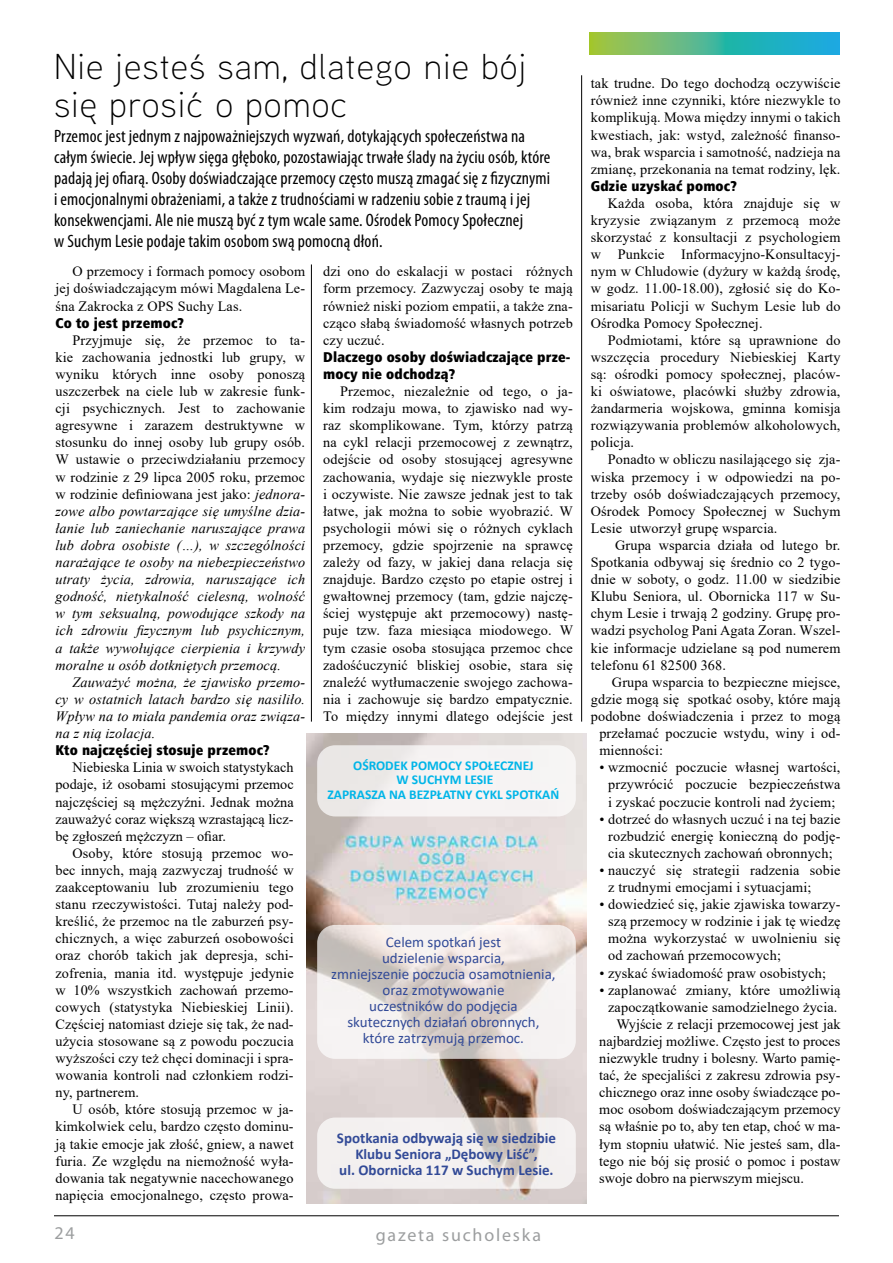
<style>
.page{position:relative;width:893px;height:1263px;background:#fff}
.page>*{position:absolute;margin:0;border:0;box-sizing:border-box;transform-origin:0 0}
.t1{font:300 36px/37.5px "Aaux Next";letter-spacing:.03em;color:#000}
.t2{font:condensed 18px/21px "Myriad Pro";letter-spacing:.01em;color:#000}
.t3{font:18px "Myriad Pro";letter-spacing:.1em;color:#9c9e9f}
.t4{font:15px/16px "Calibri";color:#324a97;text-align:center}
.t5{font:700 15px/16px "Calibri";color:#324a97;text-align:center}
.t6{font:14.25px/17.1px "Times New Roman";letter-spacing:.01em;color:#000;text-align:justify}
.t7{font:italic 14.25px/17.1px "Times New Roman";letter-spacing:.01em;color:#000;text-align:justify}
.t8{font:14.25px/17.1px "Humnst 777 X Blk Cn EU";letter-spacing:.01em;color:#000}
.t9{font:700 13.5px/14.4px "Calibri";color:#00b5e8;text-align:center}
.s1{font-style:normal}
</style>
<div class="page">
<hr style="left:54px;top:1215px;width:785px;height:1px;background:#000">
<svg style="left:589px;top:32px;width:250px;height:22px;background:#4db697"></svg>
<img style="left:306px;top:734px;width:281px;height:469px">
<hr style="left:581px;top:75px;width:1px;height:647px;background:#000">
<hr style="left:311px;top:264px;width:1px;height:458px;background:#000">
<div style="left:317px;top:745px;width:259px;height:71px;background:linear-gradient(to right,#ece8e7,#faf7f8);border-radius:18px"></div>
<svg style="left:317px;top:1117px;width:259px;height:72px;fill:#f3f0ef"></svg>
<svg style="left:317px;top:925px;width:259px;height:134px"></svg>
<h1 class="t1" style="left:54px;top:46px;width:474px">Nie jesteś sam, dlatego nie bój się prosić o pomoc</h1>
<p class="t2" style="left:54px;top:125px;width:498px">Przemoc jest jednym z najpoważniejszych wyzwań, dotykających społeczeństwa na całym świecie. Jej wpływ sięga głęboko, pozostawiając trwałe ślady na życiu osób, które padają jej ofiarą. Osoby doświadczające przemocy często muszą zmagać się z fizycznymi i emocjonalnymi obrażeniami, a także z trudnościami w radzeniu sobie z traumą i jej konsekwencjami. Ale nie muszą być z tym wcale same. Ośrodek Pomocy Społecznej<br>w Suchym Lesie podaje takim osobom swą pomocną dłoń.</p>
<p class="t6" style="left:55px;top:263px;width:251px;text-indent:17px">O przemocy i formach pomocy osobom jej doświadczającym mówi Magdalena Le&shy;śna Zakrocka z OPS Suchy Las.</p>
<p class="t8" style="left:55px;top:314px;width:130px">Co to jest przemoc?</p>
<p class="t7" style="left:55px;top:331px;width:251px;text-indent:17px"><span class="s1">Przyjmuje się, że przemoc to ta&shy;kie zachowania jednostki lub grupy, w wyniku których inne osoby ponoszą uszczerbek na ciele lub w zakresie funk&shy;cji psychicznych. Jest to zachowanie agresywne i zarazem destruktywne w stosunku do innej osoby lub grupy osób.<br>W ustawie o przeciwdziałaniu przemocy w rodzinie z 29 lipca 2005 roku, przemoc w rodzinie definiowana jest jako:</span> jednora&shy;zowe albo powtarzające się umyślne dzia&shy;łanie lub zaniechanie naruszające prawa lub dobra osobiste (…), w szczególności narażające te osoby na niebezpieczeństwo utraty życia, zdrowia, naruszające ich godność, nietykalność cielesną, wolność w tym seksualną, powodujące szkody na ich zdrowiu fizycznym lub psychicznym, a także wywołujące cierpienia i krzywdy moralne u osób dotkniętych przemocą.</p>
<p class="t7" style="left:55px;top:673px;width:251px;text-indent:17px">Zauważyć można, że zjawisko przemo&shy;cy w ostatnich latach bardzo się nasiliło.<br>Wpływ na to miała pandemia oraz związa&shy;na z nią izolacja.</p>
<p class="t8" style="left:55px;top:742px;width:216px">Kto najczęściej stosuje przemoc?</p>
<p class="t6" style="left:55px;top:758px;width:240px;text-indent:17px">Niebieska Linia w swoich statystykach podaje, iż osobami stosującymi przemoc najczęściej są mężczyźni. Jednak można zauważyć coraz większą wzrastającą licz&shy;bę zgłoszeń mężczyzn – ofiar.</p>
<p class="t6" style="left:55px;top:844px;width:240px;text-indent:17px">Osoby, które stosują przemoc wo&shy;bec innych, mają zazwyczaj trudność w zaakceptowaniu lub zrozumieniu tego stanu rzeczywistości. Tutaj należy pod&shy;kreślić, że przemoc na tle zaburzeń psy&shy;chicznych, a więc zaburzeń osobowości oraz chorób takich jak depresja, schi&shy;zofrenia, mania itd. występuje jedynie w 10% wszystkich zachowań przemo&shy;cowych (statystyka Niebieskiej Linii).<br>Częściej natomiast dzieje się tak, że nad&shy;użycia stosowane są z powodu poczucia wyższości czy też chęci dominacji i spra&shy;wowania kontroli nad członkiem rodzi&shy;ny, partnerem.</p>
<p class="t6" style="left:55px;top:1100px;width:240px;text-indent:17px">U osób, które stosują przemoc w ja&shy;kimkolwiek celu, bardzo często dominu&shy;ją takie emocje jak złość, gniew, a nawet furia. Ze względu na niemożność wyła&shy;dowania tak negatywnie nacechowanego napięcia emocjonalnego, często prowa-</p>
<p class="t6" style="left:323px;top:263px;width:251px">dzi ono do eskalacji w postaci różnych form przemocy. Zazwyczaj osoby te mają również niski poziom empatii, a także zna&shy;cząco słabą świadomość własnych potrzeb czy uczuć.</p>
<p class="t8" style="left:323px;top:348px;width:249px">Dlaczego osoby doświadczające prze&shy;mocy nie odchodzą?</p>
<p class="t6" style="left:323px;top:382px;width:251px;text-indent:17px">Przemoc, niezależnie od tego, o ja&shy;kim rodzaju mowa, to zjawisko nad wy&shy;raz skomplikowane. Tym, którzy patrzą na cykl relacji przemocowej z zewnątrz, odejście od osoby stosującej agresywne zachowania, wydaje się niezwykle proste i oczywiste. Nie zawsze jednak jest to tak łatwe, jak można to sobie wyobrazić. W psychologii mówi się o różnych cyklach przemocy, gdzie spojrzenie na sprawcę zależy od fazy, w jakiej dana relacja się znajduje. Bardzo często po etapie ostrej i gwałtownej przemocy (tam, gdzie najczę&shy;ściej występuje akt przemocowy) nastę&shy;puje tzw. faza miesiąca miodowego. W tym czasie osoba stosująca przemoc chce zadośćuczynić bliskiej osobie, stara się znaleźć wytłumaczenie swojego zachowa&shy;nia i zachowuje się bardzo empatycznie.<br>To między innymi dlatego odejście jest</p>
<p class="t9" style="left:328px;top:758px;width:233px">OŚRODEK POMOCY SPOŁECZNEJ<br>W SUCHYM LESIE<br>ZAPRASZA NA BEZPŁATNY CYKL SPOTKAŃ</p>
<p class="t4" style="left:331px;top:934px;width:226px">Celem spotkań jest<br>udzielenie wsparcia,<br>zmniejszenie poczucia osamotnienia, oraz zmotywowanie<br>uczestników do podjęcia skutecznych działań obronnych, które zatrzymują przemoc.</p>
<p class="t5" style="left:337px;top:1130px;width:221px">Spotkania odbywają się w siedzibie<br>Klubu Seniora „Dębowy Liść”,<br>ul. Obornicka 117 w Suchym Lesie.</p>
<p class="t3" style="left:54px;top:1222px;width:22px">24</p>
<p class="t3" style="left:376px;top:1224px;width:167px">gazeta sucholeska</p>
<p class="t6" style="left:591px;top:74px;width:251px">tak trudne. Do tego dochodzą oczywiście również inne czynniki, które niezwykle to komplikują. Mowa między innymi o takich kwestiach, jak: wstyd, zależność finanso&shy;wa, brak wsparcia i samotność, nadzieja na zmianę, przekonania na temat rodziny, lęk.</p>
<p class="t8" style="left:591px;top:177px;width:148px">Gdzie uzyskać pomoc?</p>
<p class="t6" style="left:591px;top:194px;width:251px;text-indent:17px">Każda osoba, która znajduje się w kryzysie związanym z przemocą może skorzystać z konsultacji z psychologiem w Punkcie Informacyjno-Konsultacyj&shy;nym w Chludowie (dyżury w każdą środę, w godz. 11.00-18.00), zgłosić się do Ko&shy;misariatu Policji w Suchym Lesie lub do Ośrodka Pomocy Społecznej.</p>
<p class="t6" style="left:591px;top:331px;width:251px;text-indent:17px">Podmiotami, które są uprawnione do wszczęcia procedury Niebieskiej Karty są: ośrodki pomocy społecznej, placów&shy;ki oświatowe, placówki służby zdrowia, żandarmeria wojskowa, gminna komisja rozwiązywania problemów alkoholowych, policja.</p>
<p class="t6" style="left:591px;top:451px;width:251px;text-indent:17px">Ponadto w obliczu nasilającego się zja&shy;wiska przemocy i w odpowiedzi na po&shy;trzeby osób doświadczających przemocy, Ośrodek Pomocy Społecznej w Suchym Lesie utworzył grupę wsparcia.</p>
<p class="t6" style="left:591px;top:536px;width:251px;text-indent:24px">Grupa wsparcia działa od lutego br.<br>Spotkania odbywaj się średnio co 2 tygo&shy;dnie w soboty, o godz. 11.00 w siedzibie Klubu Seniora, ul. Obornicka 117 w Su&shy;chym Lesie i trwają 2 godziny. Grupę pro&shy;wadzi psycholog Pani Agata Zoran. Wszel&shy;kie informacje udzielane są pod numerem telefonu 61 82500 368.</p>
<p class="t6" style="left:612px;top:673px;width:230px">Grupa wsparcia to bezpieczne miejsce,</p>
<p class="t6" style="left:591px;top:690px;width:251px">gdzie mogą się spotkać osoby, które mają</p>
<p class="t6" style="left:591px;top:707px;width:251px">podobne doświadczenia i przez to mogą</p>
<p class="t6" style="left:599px;top:724px;width:243px">przełamać poczucie wstydu, winy i od-</p>
<p class="t6" style="left:599px;top:741px;width:65px">mienności:</p>
<p class="t6" style="left:608px;top:758px;width:234px;text-indent:-9px">• wzmocnić poczucie własnej wartości, przywrócić poczucie bezpieczeństwa i zyskać poczucie kontroli nad życiem;</p>
<p class="t6" style="left:608px;top:810px;width:234px;text-indent:-9px">• dotrzeć do własnych uczuć i na tej bazie rozbudzić energię konieczną do podję&shy;cia skutecznych zachowań obronnych;</p>
<p class="t6" style="left:608px;top:861px;width:234px;text-indent:-9px">• nauczyć się strategii radzenia sobie z trudnymi emocjami i sytuacjami;</p>
<p class="t6" style="left:608px;top:895px;width:234px;text-indent:-9px">• dowiedzieć się, jakie zjawiska towarzy&shy;szą przemocy w rodzinie i jak tę wiedzę można wykorzystać w uwolnieniu się od zachowań przemocowych;</p>
<p class="t6" style="left:599px;top:964px;width:228px">• zyskać świadomość praw osobistych;</p>
<p class="t6" style="left:599px;top:981px;width:243px">• zaplanować zmiany, które umożliwią</p>
<p class="t6" style="left:608px;top:998px;width:231px">zapoczątkowanie samodzielnego życia.</p>
<p class="t6" style="left:616px;top:1015px;width:226px">Wyjście z relacji przemocowej jest jak</p>
<p class="t6" style="left:599px;top:1032px;width:243px">najbardziej możliwe. Często jest to proces</p>
<p class="t6" style="left:599px;top:1049px;width:243px">niezwykle trudny i bolesny. Warto pamię-</p>
<p class="t6" style="left:599px;top:1066px;width:243px">tać, że specjaliści z zakresu zdrowia psy-</p>
<p class="t6" style="left:599px;top:1083px;width:243px">chicznego oraz inne osoby świadczące po-</p>
<p class="t6" style="left:599px;top:1100px;width:243px">moc osobom doświadczającym przemocy</p>
<p class="t6" style="left:599px;top:1118px;width:243px">są właśnie po to, aby ten etap, choć w ma-</p>
<p class="t6" style="left:599px;top:1135px;width:243px">łym stopniu ułatwić. Nie jesteś sam, dla-</p>
<p class="t6" style="left:599px;top:1152px;width:243px">tego nie bój się prosić o pomoc i postaw</p>
<p class="t6" style="left:599px;top:1169px;width:206px">swoje dobro na pierwszym miejscu.</p>
</div>
